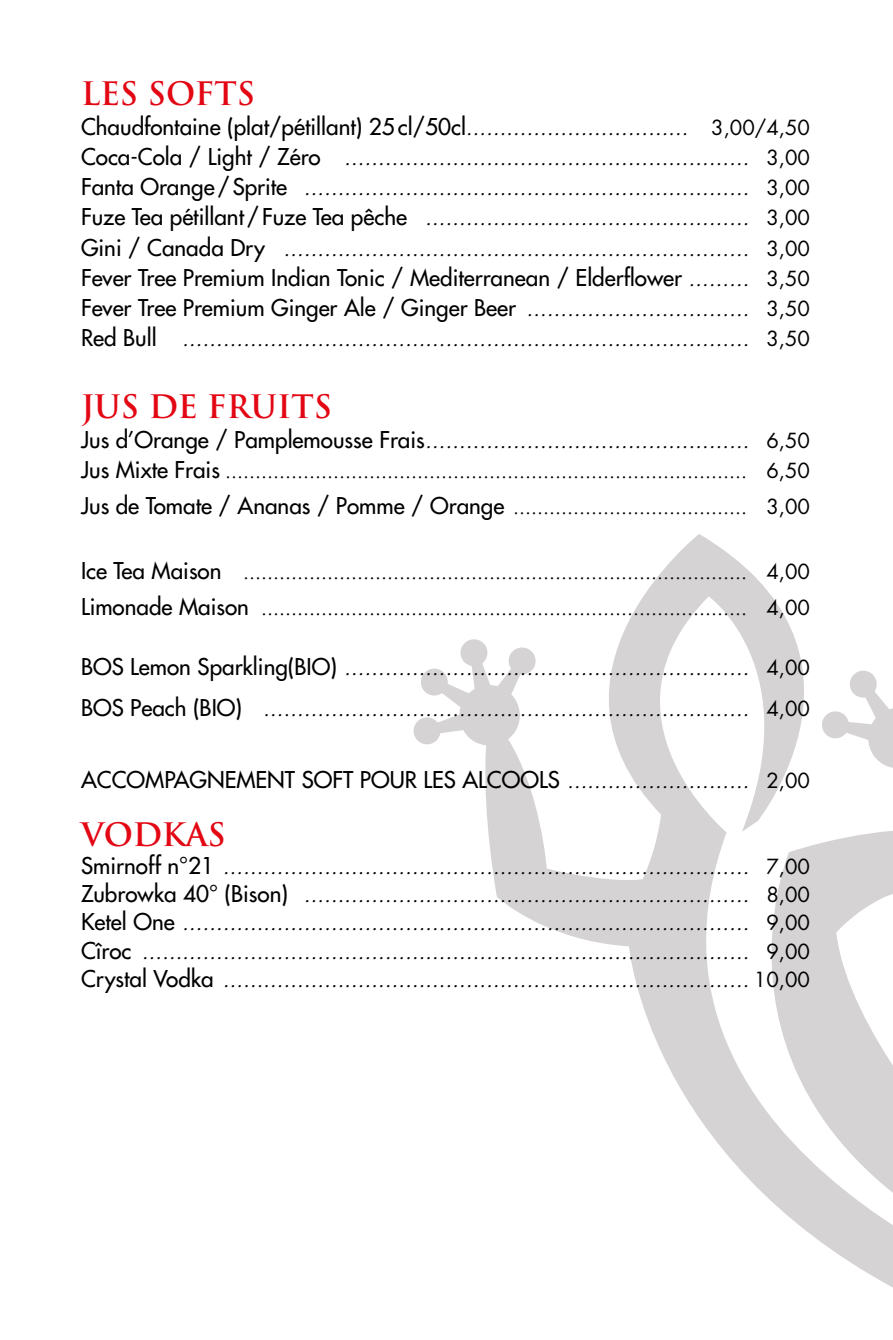
<style>
.page{position:relative;width:893px;height:1340px;background:#fff}
.page>*{position:absolute;margin:0;border:0;box-sizing:border-box;transform-origin:0 0}
.t1{font:700 31.5px "Trajan Pro";color:#e30613}
.t2{font:22.5px/30.2px "Futura";color:#000}
.t3{font:italic 20.25px/28.1px "Futura";color:#000;text-align:justify}
.t4{font:18px/35.6px "Futura";color:#000}
.s1{font-style:italic;font-size:20.25px}
.s2{font-size:20.25px}
.s3{font-style:normal;font-size:22.5px}
.s4{font-style:normal}
.s5{font-size:22.5px}
.s6{font-size:18px}
</style>
<div class="page">
<svg style="left:413px;top:534px;width:480px;height:754px"></svg>
<h1 class="t1" style="left:81px;top:74px;width:176px">LES SOFTS</h1>
<p class="t2" style="left:81px;top:111px;width:731px">Chaudfontaine (plat/pétillant) 25cl/50cl<span class="s1">……………………………</span> <span class="s2">3,00/4,50<br></span>Coca-Cola / Light / Zéro <span class="s1">……………………………………………………</span> <span class="s2">3,00</span></p>
<p class="t3" style="left:81px;top:173px;width:731px"><span class="s3">Fanta Orange/Sprite</span> ………………………………………………………… <span class="s4">3,00</span></p>
<p class="t2" style="left:81px;top:202px;width:731px">Fuze Tea pétillant/Fuze Tea pêche <span class="s1">…………………………………………</span> <span class="s2">3,00</span></p>
<p class="t3" style="left:81px;top:234px;width:731px"><span class="s3">Gini / Canada Dry</span> …………………………………………………………… <span class="s4">3,00</span></p>
<p class="t2" style="left:81px;top:262px;width:731px">Fever Tree Premium Indian Tonic / Mediterranean / Elderflower <span class="s1">………</span> <span class="s2">3,50<br></span>Fever Tree Premium Ginger Ale / Ginger Beer <span class="s1">……………………………</span> <span class="s2">3,50</span></p>
<p class="t3" style="left:81px;top:324px;width:731px"><span class="s3">Red Bull</span> ………………………………………………………………………… <span class="s4">3,50</span></p>
<h1 class="t1" style="left:81px;top:386px;width:253px">JUS DE FRUITS</h1>
<p class="t2" style="left:81px;top:424px;width:731px">Jus d’Orange / Pamplemousse Frais<span class="s1">…………………………………………</span> <span class="s2">6,50</span></p>
<p class="t4" style="left:81px;top:453px;width:731px"><span class="s5">Jus Mixte Frais</span> …………………………………………………………………………… <span class="s2">6,50</span></p>
<p class="t2" style="left:81px;top:490px;width:731px">Jus de Tomate / Ananas / Pomme / Orange <span class="s6">…………………………………</span> <span class="s2">3,00</span></p>
<p class="t4" style="left:81px;top:555px;width:731px"><span class="s5">Ice Tea Maison</span> ………………………………………………………………………… <span class="s2">4,00<br></span><span class="s5">Limonade Maison</span> ……………………………………………………………………… <span class="s2">4,00</span></p>
<p class="t2" style="left:81px;top:651px;width:730px">BOS Lemon Sparkling(BIO) <span class="s1">……………………………………………………</span> <span class="s2">4,00</span></p>
<p class="t3" style="left:81px;top:694px;width:731px"><span class="s3">BOS Peach (BIO)</span> ……………………………………………………………… <span class="s4">4,00</span></p>
<p class="t2" style="left:81px;top:764px;width:730px">ACCOMPAGNEMENT SOFT POUR LES ALCOOLS <span class="s1">………………………</span> <span class="s2">2,00</span></p>
<h1 class="t1" style="left:81px;top:815px;width:146px">VODKAS</h1>
<p class="t3" style="left:81px;top:852px;width:731px"><span class="s3">Smirnoff n°21</span> …………………………………………………………………… <span class="s4">7,00<br></span><span class="s3">Zubrowka 40° (Bison)</span> ………………………………………………………… <span class="s4">8,00<br></span><span class="s3">Ketel One</span> ………………………………………………………………………… <span class="s4">9,00<br></span><span class="s3">Cîroc</span> ……………………………………………………………………………… <span class="s4">9,00<br></span><span class="s3">Crystal Vodka</span> …………………………………………………………………… <span class="s4">10,00</span></p>
</div>
